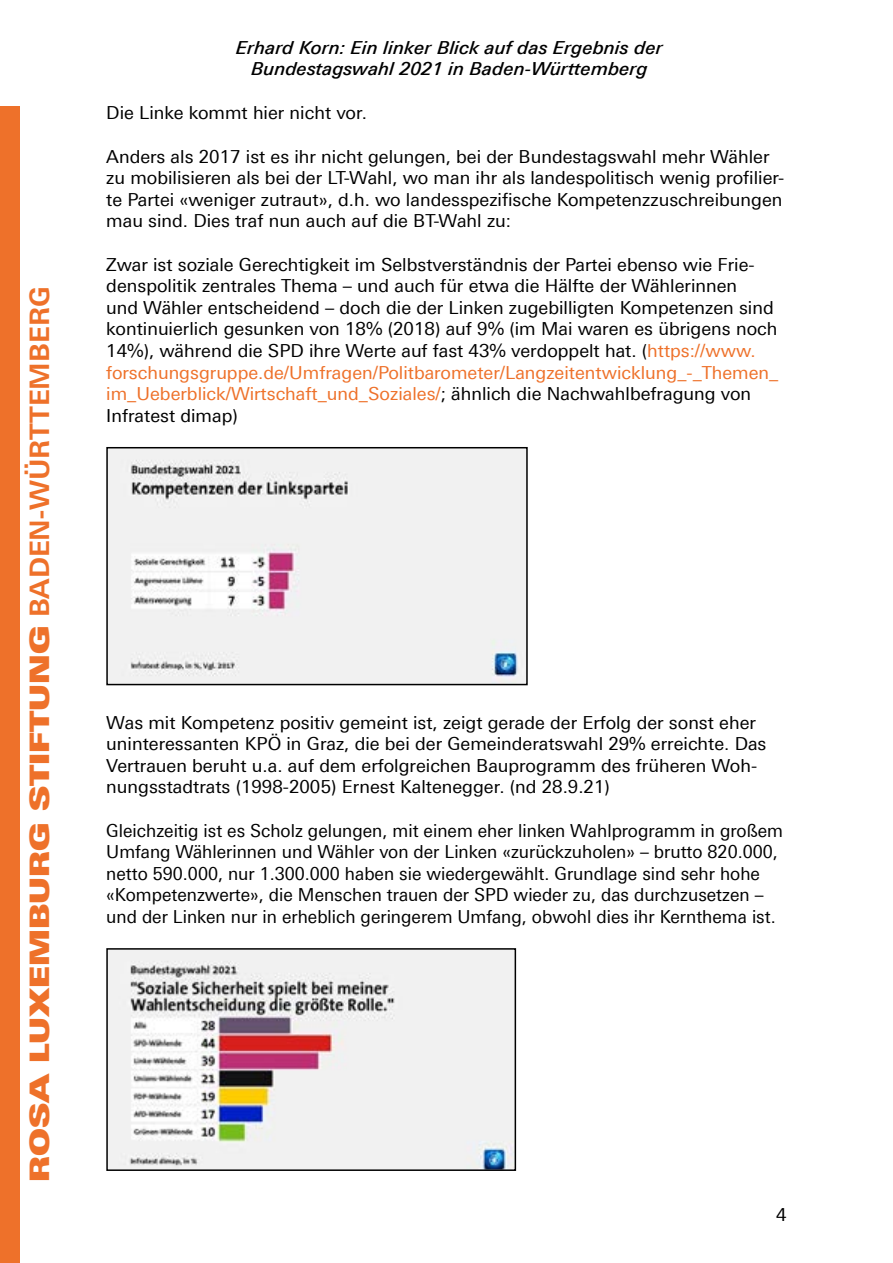
<style>
.page{position:relative;width:893px;height:1263px;background:#fff}
.page>*{position:absolute;margin:0;border:0;box-sizing:border-box;transform-origin:0 0}
.t1{font:27px "Linotype Univers 940 Ex X Black";color:#ee712a}
.t2{font:18px/21.6px "Linotype Univers 430";color:#000}
.t3{font:18px/21.6px "Linotype Univers 430";color:#000;scale:.96 1}
.t4{font:18px/21.6px "Linotype Univers 531 Medium It";color:#000;text-align:center}
.s1{font-family:"Linotype Univers 630";font-weight:700}
.s2{color:#ee712a}
</style>
<div class="page">
<div style="left:0;top:106px;width:19px;height:1157px;background:#ee712a"></div>
<img style="left:109px;top:450px;width:416px;height:232px">
<div style="left:106px;top:447px;width:422px;height:238px;border:2px solid #000"></div>
<img style="left:109px;top:951px;width:404px;height:217px">
<div style="left:106px;top:948px;width:410px;height:223px;border:2px solid #000"></div>
<h1 class="t1" style="left:23px;top:1182px;width:897px;rotate:-90deg">ROSA LUXEMBURG STIFTUNG <span class="s1">BADEN-WÜRTTEMBERG</span></h1>
<p class="t4" style="left:236px;top:36px;width:429px">Erhard Korn: Ein linker Blick auf das Ergebnis der<br>Bundestagswahl 2021 in Baden-Württemberg</p>
<p class="t2" style="left:106px;top:102px;width:262px">Die Linke kommt hier nicht vor.</p>
<p class="t2" style="left:106px;top:145px;width:679px">Anders als 2017 ist es ihr nicht gelungen, bei der Bundestagswahl mehr Wähler zu mobilisieren als bei der LT-Wahl, wo man ihr als landespolitisch wenig profilier&shy;te Partei «weniger zutraut», d.h. wo landesspezifische Kompetenzzuschreibungen mau sind. Dies traf nun auch auf die BT-Wahl zu:</p>
<p class="t2" style="left:106px;top:253px;width:674px">Zwar ist soziale Gerechtigkeit im Selbstverständnis der Partei ebenso wie Frie&shy;denspolitik zentrales Thema – und auch für etwa die Hälfte der Wählerinnen<br>und Wähler entscheidend – doch die der Linken zugebilligten Kompetenzen sind kontinuierlich gesunken von 18% (2018) auf 9% (im Mai waren es übrigens noch 14%), während die SPD ihre Werte auf fast 43% verdoppelt hat. (<span class="s2">https://www. forschungsgruppe.de/Umfragen/Politbarometer/Langzeitentwicklung_-_Themen_ im_Ueberblick/Wirtschaft_und_Soziales/</span>; ähnlich die Nachwahlbefragung von Infratest dimap)</p>
<p class="t2" style="left:106px;top:711px;width:662px">Was mit Kompetenz positiv gemeint ist, zeigt gerade der Erfolg der sonst eher uninteressanten KPÖ in Graz, die bei der Gemeinderatswahl 29% erreichte. Das Vertrauen beruht u.a. auf dem erfolgreichen Bauprogramm des früheren Woh&shy;nungsstadtrats (1998-2005) Ernest Kaltenegger. (nd 28.9.21)</p>
<p class="t3" style="left:106px;top:819px;width:706px">Gleichzeitig ist es Scholz gelungen, mit einem eher linken Wahlprogramm in großem Umfang Wählerinnen und Wähler von der Linken «zurückzuholen» – brutto 820.000, netto 590.000, nur 1.300.000 haben sie wiedergewählt. Grundlage sind sehr hohe «Kompetenzwerte», die Menschen trauen der SPD wieder zu, das durchzusetzen – und der Linken nur in erheblich geringerem Umfang, obwohl dies ihr Kernthema ist.</p>
<p class="t2" style="left:776px;top:1203px;width:12px">4</p>
</div>
